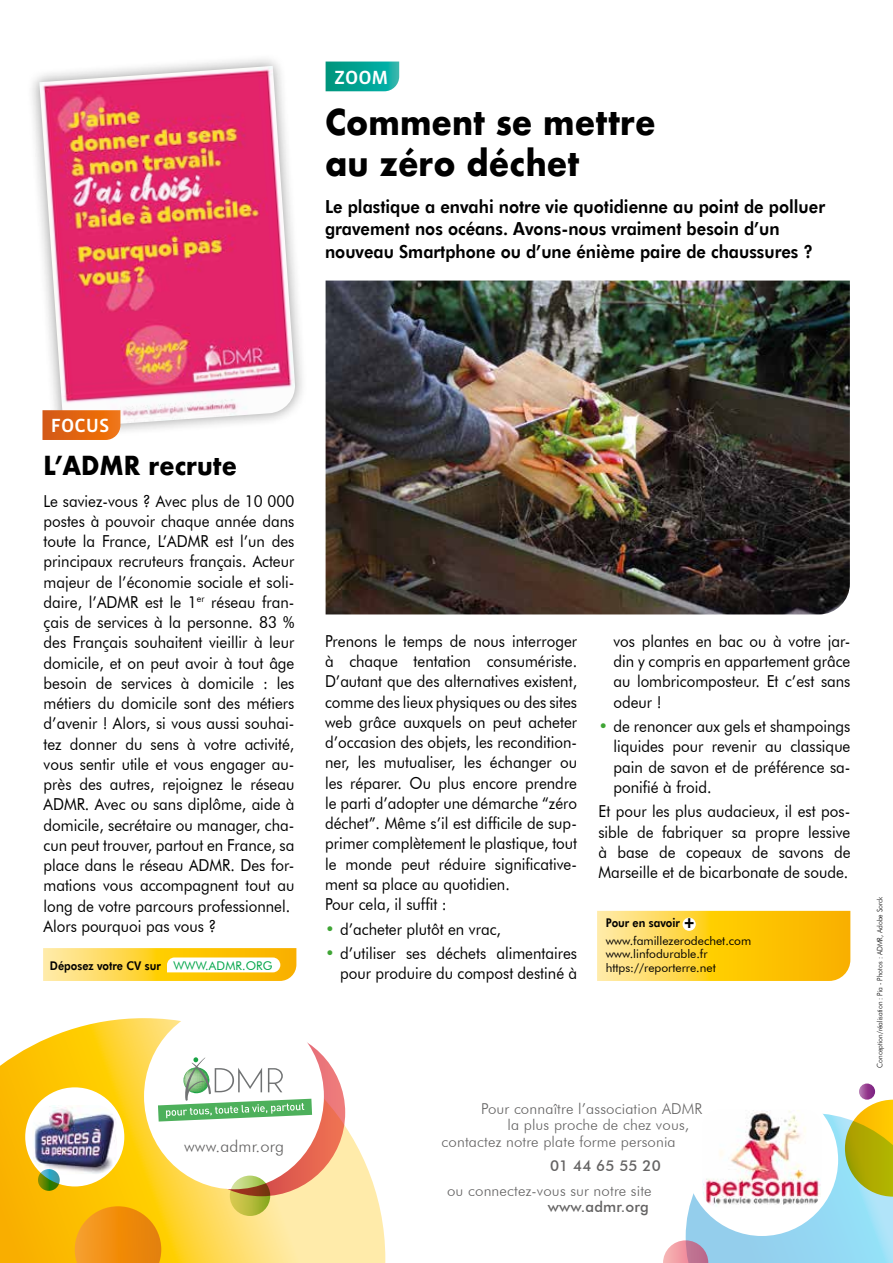
<style>
.page{position:relative;width:893px;height:1263px;background:#fff}
.page>*{position:absolute;margin:0;border:0;box-sizing:border-box;transform-origin:0 0}
.t1{font:700 34.5px/40.5px "Futura";color:#000;scale:.92 1}
.t2{font:700 25.5px "Futura";color:#000;scale:.92 1}
.t3{font:19.5px "Vista Sans Med";color:#fff}
.t4{font:800 18px/22.5px "Futura BT";color:#000;scale:.92 1}
.t5{font:16.5px/20.2px "Futura BT";color:#000;text-align:justify;scale:.92 1}
.t6{font:300 16.5px "Futura BT";letter-spacing:.01em;color:#646363}
.t7{font:300 15px "Futura BT";letter-spacing:.01em;color:#646363}
.t8{font:500 15px "Futura BT";letter-spacing:.01em;color:#646363}
.t9{font:12px/17.7px "Futura BT";color:#000}
.t10{font:800 12px "Futura BT";color:#000;scale:.9 1}
.t11{font:300 7.5px "Futura BT";color:#000;scale:.92 1}
.s1{font-weight:400;color:#04a64a}
.s2{color:#3fa535}
.s3{font-weight:800}
.s4{font-weight:900;font-size:16.5px}
</style>
<div class="page">
<svg style="left:326px;top:62px;width:73px;height:29px;background:#09a596"></svg>
<div style="left:27px;top:53px;width:281px;height:387px;background:#000;opacity:.4"></div>
<img style="left:39px;top:66px;width:257px;height:362px">
<svg style="left:42px;top:410px;width:78px;height:30px;background:#e36a17"></svg>
<svg style="left:43px;top:948px;width:253px;height:33px"></svg>
<img style="left:326px;top:281px;width:524px;height:333px">
<svg style="left:597px;top:911px;width:253px;height:70px;background:#fdcd2e"></svg>
<div style="left:683px;top:918px;width:13px;height:13px;background:#fff;border-radius:50%"></div>
<svg style="left:859px;top:1083px;width:16px;height:17px"></svg>
<svg style="left:0;top:1018px;width:385px;height:245px"></svg>
<svg style="left:178px;top:1029px;width:167px;height:167px;background:#e76c5d"></svg>
<div style="left:144px;top:1003px;width:180px;height:186px;background:#fff;border-radius:50%"></div>
<svg style="left:158px;top:1057px;width:154px;height:64px"></svg>
<svg style="left:230px;top:1175px;width:40px;height:41px"></svg>
<svg style="left:75px;top:1206px;width:86px;height:57px;background:#f1970e"></svg>
<div style="left:25px;top:1087px;width:99px;height:99px;background:#fff;border-radius:50%"></div>
<img style="left:33px;top:1105px;width:84px;height:69px">
<svg style="left:38px;top:1169px;width:22px;height:22px"></svg>
<svg style="left:663px;top:1100px;width:230px;height:163px"></svg>
<div style="left:686px;top:1083px;width:152px;height:153px;background:#fff;border-radius:50%"></div>
<img style="left:702px;top:1110px;width:119px;height:97px">
<p class="t3" style="left:334px;top:67px;width:56px">ZOOM</p>
<h1 class="t1" style="left:325px;top:102px;width:361px">Comment se mettre au zéro déchet</h1>
<p class="t4" style="left:325px;top:195px;width:545px">Le plastique a envahi notre vie quotidienne au point de polluer gravement nos océans. Avons-nous vraiment besoin d’un nouveau Smartphone ou d’une énième paire de chaussures ?</p>
<p class="t3" style="left:51px;top:416px;width:60px">FOCUS</p>
<h2 class="t2" style="left:44px;top:447px;width:212px">L’ADMR recrute</h2>
<p class="t5" style="left:44px;top:490px;width:274px;text-align:left">Le saviez-vous ? Avec plus de 10 000 postes à pouvoir chaque année dans toute la France, L’ADMR est l’un des principaux recruteurs français. Acteur majeur de l’économie sociale et soli&shy;daire, l’ADMR est le 1<sup>er</sup> réseau fran&shy;çais de services à la personne. 83 % des Français souhaitent vieillir à leur domicile, et on peut avoir à tout âge besoin de services à domicile : les métiers du domicile sont des métiers d’avenir ! Alors, si vous aussi souhai&shy;tez donner du sens à votre activité, vous sentir utile et vous engager au&shy;près des autres, rejoignez le réseau ADMR. Avec ou sans diplôme, aide à domicile, secrétaire ou manager, cha&shy;cun peut trouver, partout en France, sa place dans le réseau ADMR. Des for&shy;mations vous accompagnent tout au long de votre parcours professionnel.<br>Alors pourquoi pas vous ?</p>
<p class="t10" style="left:50px;top:958px;width:249px">Déposez votre CV sur <span class="s1">WWW.ADMR.ORG</span></p>
<p class="t6" style="left:184px;top:1136px;width:101px">www.admr.org</p>
<p class="t5" style="left:325px;top:631px;width:275px;text-align:left">Prenons le temps de nous interroger à chaque tentation consumériste.<br>D’autant que des alternatives existent, comme des lieux physiques ou des sites web grâce auxquels on peut acheter d’occasion des objets, les recondition&shy;ner, les mutualiser, les échanger ou les réparer. Ou plus encore prendre le parti d’adopter une démarche “zéro déchet”. Même s’il est difficile de sup&shy;primer complètement le plastique, tout le monde peut réduire significative&shy;ment sa place au quotidien.<br>Pour cela, il suffit :</p>
<p class="t5" style="left:325px;top:918px;width:193px"><span class="s2">•</span> d’acheter plutôt en vrac,</p>
<p class="t5" style="left:325px;top:943px;width:275px;text-align:right"><span class="s2">•</span> d’utiliser ses déchets alimentaires pour produire du compost destiné à</p>
<p class="t5" style="left:613px;top:631px;width:259px">vos plantes en bac ou à votre jar&shy;din y compris en appartement grâce au lombricomposteur. Et c’est sans odeur !</p>
<p class="t5" style="left:613px;top:716px;width:259px;text-indent:-15px"><span class="s2">•</span> de renoncer aux gels et shampoings liquides pour revenir au classique pain de savon et de préférence sa&shy;ponifié à froid.</p>
<p class="t5" style="left:598px;top:801px;width:275px">Et pour les plus audacieux, il est pos&shy;sible de fabriquer sa propre lessive à base de copeaux de savons de Marseille et de bicarbonate de soude.</p>
<p class="t9" style="left:606px;top:914px;width:147px"><span class="s3">Pour en savoir</span> <span class="s4">+ </span>www.famillezerodechet.com</p>
<p class="t9" style="left:606px;top:947px;width:112px;line-height:13.5px">www.linfodurable.fr https://reporterre.net</p>
<p class="t7" style="left:481px;top:1100px;width:223px">Pour connaître l’association ADMR</p>
<p class="t7" style="left:507px;top:1116px;width:183px">la plus proche de chez vous,</p>
<p class="t7" style="left:442px;top:1132px;width:236px">contactez notre plate forme personia</p>
<p class="t8" style="left:550px;top:1157px;width:112px">01 44 65 55 20</p>
<p class="t7" style="left:447px;top:1182px;width:206px">ou connectez-vous sur notre site</p>
<p class="t8" style="left:548px;top:1198px;width:103px">www.admr.org</p>
<p class="t11" style="left:875px;top:1067px;width:187px;rotate:-90deg">Conception/réalisation : Pia - Photos : ADMR, Adobe Sorck</p>
</div>
